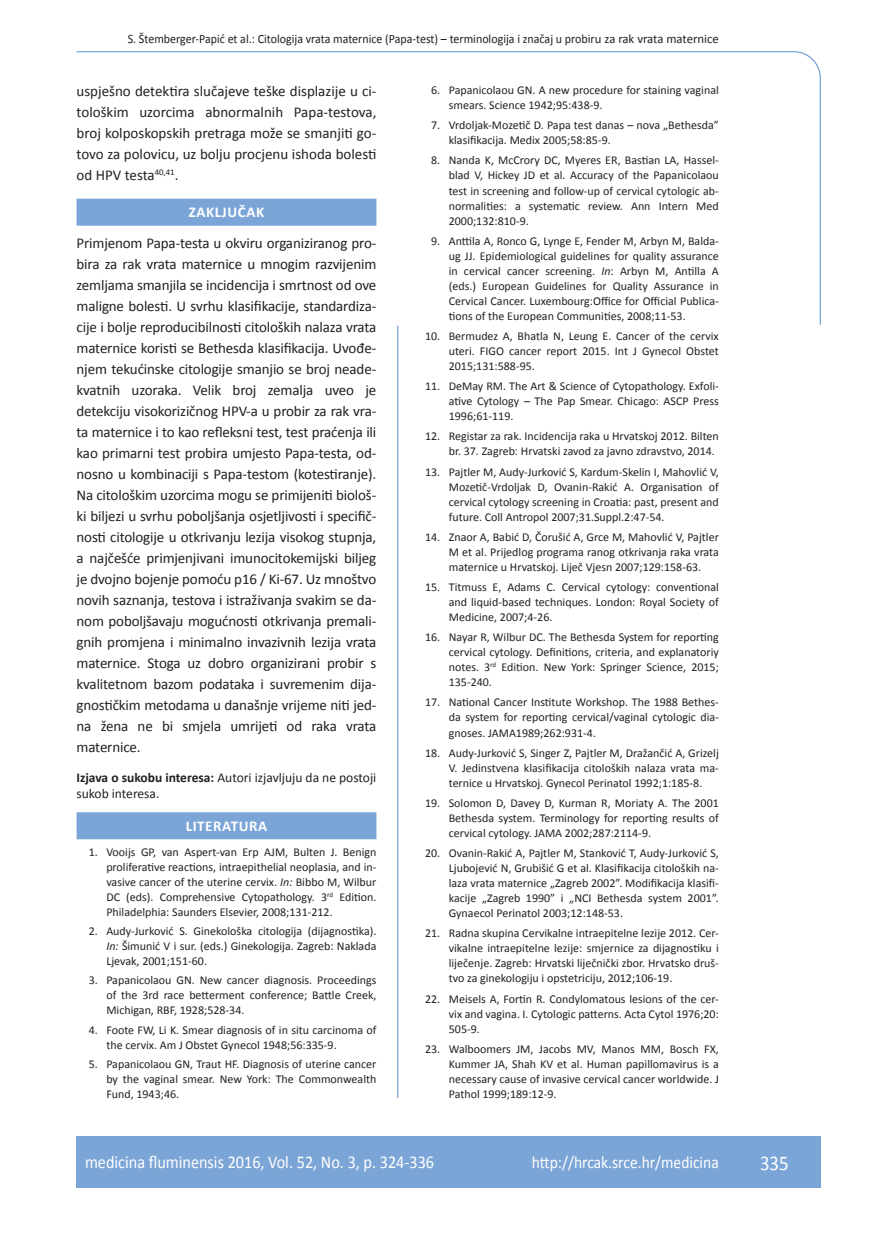
<style>
.page{position:relative;width:872px;height:1234px;background:#fff}
.page>*{position:absolute;margin:0;border:0;box-sizing:border-box;transform-origin:0 0}
.t1{font:21px "Calibri";color:#fff;scale:.9 1}
.t2{font:18px "Calibri";color:#fff;scale:.9 1}
.t3{font:17.25px "Calibri";color:#fff;scale:.9 1}
.t4{font:15px/21px "Calibri";letter-spacing:-.01em;color:#231f20;text-align:justify}
.t5{font:700 15px "Calibri";letter-spacing:.04em;color:#fff}
.t6{font:13.5px/16.5px "Calibri";color:#231f20}
.t7{font:12.75px "Calibri";color:#231f20;scale:.94 1}
.t8{font:12px/15px "Calibri";color:#231f20;text-align:justify}
.s1{font-weight:700}
.s2{font-style:italic}
</style>
<div class="page">
<svg style="left:76px;top:51px;width:745px;height:275px"></svg>
<hr style="left:397px;top:325px;width:1px;height:772px;background:#7ca5d7">
<div style="left:77px;top:1135px;width:744px;height:51px;background:#7ca5d7"></div>
<div style="left:77px;top:199px;width:299px;height:27px;background:#7ca5d7"></div>
<div style="left:77px;top:812px;width:299px;height:27px;background:#7ca5d7"></div>
<p class="t7" style="left:128px;top:30px;width:630px">S. Štemberger-Papić et al.: Citologija vrata maternice (Papa-test) – terminologija i značaj u probiru za rak vrata maternice</p>
<p class="t4" style="left:77px;top:80px;width:301px">uspješno detektira slučajeve teške displazije u ci&shy;tološkim uzorcima abnormalnih Papa-testova, broj kolposkopskih pretraga može se smanjiti go&shy;tovo za polovicu, uz bolju procjenu ishoda bolesti od HPV testa<sup>40,41</sup>.</p>
<p class="t5" style="left:189px;top:203px;width:77px">ZAKLJUČAK</p>
<p class="t4" style="left:77px;top:232px;width:301px">Primjenom Papa-testa u okviru organiziranog pro&shy;bira za rak vrata maternice u mnogim razvijenim zemljama smanjila se incidencija i smrtnost od ove maligne bolesti. U svrhu klasifikacije, standardiza&shy;cije i bolje reproducibilnosti citoloških nalaza vrata maternice koristi se Bethesda klasifikacija. Uvođe&shy;njem tekućinske citologije smanjio se broj neade&shy;kvatnih uzoraka. Velik broj zemalja uveo je detekciju visokorizičnog HPV-a u probir za rak vra&shy;ta maternice i to kao refleksni test, test praćenja ili kao primarni test probira umjesto Papa-testa, od&shy;nosno u kombinaciji s Papa-testom (kotestiranje).<br>Na citološkim uzorcima mogu se primijeniti biološ&shy;ki biljezi u svrhu poboljšanja osjetljivosti i specifič&shy;nosti citologije u otkrivanju lezija visokog stupnja, a najčešće primjenjivani imunocitokemijski biljeg je dvojno bojenje pomoću p16 / Ki-67. Uz mnoštvo novih saznanja, testova i istraživanja svakim se da&shy;nom poboljšavaju mogućnosti otkrivanja premali&shy;gnih promjena i minimalno invazivnih lezija vrata maternice. Stoga uz dobro organizirani probir s kvalitetnom bazom podataka i suvremenim dija&shy;gnostičkim metodama u današnje vrijeme niti jed&shy;na žena ne bi smjela umrijeti od raka vrata maternice.</p>
<p class="t6" style="left:77px;top:768px;width:301px"><span class="s1">Izjava o sukobu interesa:</span> Autori izjavljuju da ne postoji sukob interesa.</p>
<p class="t5" style="left:186px;top:816px;width:15px">LITER</p>
<p class="t5" style="left:222px;top:816px;width:47px">ATURA</p>
<p class="t8" style="left:106px;top:843px;width:272px;text-indent:-18px">1. Vooijs GP, van Aspert-van Erp AJM, Bulten J. Benign proliferative reactions, intraepithelial neoplasia, and in&shy;vasive cancer of the uterine cervix. <span class="s2">In:</span> Bibbo M, Wilbur DC (eds). Comprehensive Cytopathology. 3<sup>rd</sup> Edition.<br>Philadelphia: Saunders Elsevier, 2008;131-212.</p>
<p class="t8" style="left:106px;top:922px;width:272px;text-indent:-18px">2. Audy-Jurković S. Ginekološka citologija (dijagnostika).<br><span class="s2">In:</span> Šimunić V i sur. (eds.) Ginekologija. Zagreb: Naklada Ljevak, 2001;151-60.</p>
<p class="t8" style="left:106px;top:971px;width:272px;text-indent:-18px">3. Papanicolaou GN. New cancer diagnosis. Proceedings of the 3rd race betterment conference; Battle Creek, Michigan, RBF, 1928;528-34.</p>
<p class="t8" style="left:106px;top:1021px;width:272px;text-indent:-18px">4. Foote FW, Li K. Smear diagnosis of in situ carcinoma of the cervix. Am J Obstet Gynecol 1948;56:335-9.</p>
<p class="t8" style="left:106px;top:1055px;width:271px;text-indent:-18px">5. Papanicolaou GN, Traut HF. Diagnosis of uterine cancer by the vaginal smear. New York: The Commonwealth Fund, 1943;46.</p>
<p class="t8" style="left:449px;top:82px;width:271px;text-indent:-18px">6. Papanicolaou GN. A new procedure for staining vaginal smears. Science 1942;95:438-9.</p>
<p class="t8" style="left:449px;top:117px;width:271px;text-indent:-18px">7. Vrdoljak-Mozetič D. Papa test danas – nova „Bethesda” klasifikacija. Medix 2005;58:85-9.</p>
<p class="t8" style="left:449px;top:152px;width:271px;text-indent:-18px">8. Nanda K, McCrory DC, Myeres ER, Bastian LA, Hassel&shy;blad V, Hickey JD et al. Accuracy of the Papanicolaou test in screening and follow-up of cervical cytologic ab&shy;normalities: a systematic review. Ann Intern Med 2000;132:810-9.</p>
<p class="t8" style="left:449px;top:232px;width:272px;text-indent:-18px">9. Anttila A, Ronco G, Lynge E, Fender M, Arbyn M, Balda&shy;ug JJ. Epidemiological guidelines for quality assurance in cervical cancer screening. <span class="s2">In</span>: Arbyn M, Antilla A (eds.) European Guidelines for Quality Assurance in Cervical Cancer. Luxembourg:Office for Official Publica&shy;tions of the European Communities, 2008;11-53.</p>
<p class="t8" style="left:449px;top:328px;width:271px;text-indent:-24px">10. Bermudez A, Bhatla N, Leung E. Cancer of the cervix uteri. FIGO cancer report 2015. Int J Gynecol Obstet 2015;131:588-95.</p>
<p class="t8" style="left:449px;top:378px;width:272px;text-indent:-24px">11. DeMay RM. The Art &amp; Science of Cytopathology. Exfoli&shy;ative Cytology – The Pap Smear. Chicago: ASCP Press 1996;61-119.</p>
<p class="t8" style="left:449px;top:428px;width:271px;text-indent:-24px">12. Registar za rak. Incidencija raka u Hrvatskoj 2012. Bilten br. 37. Zagreb: Hrvatski zavod za javno zdravstvo, 2014.</p>
<p class="t8" style="left:449px;top:463px;width:271px;text-indent:-24px">13. Pajtler M, Audy-Jurković S, Kardum-Skelin I, Mahovlić V, Mozetič-Vrdoljak D, Ovanin-Rakić A. Organisation of cervical cytology screening in Croatia: past, present and future. Coll Antropol 2007;31.Suppl.2:47-54.</p>
<p class="t8" style="left:449px;top:528px;width:271px;text-indent:-24px">14. Znaor A, Babić D, Čorušić A, Grce M, Mahovlić V, Pajtler M et al. Prijedlog programa ranog otkrivanja raka vrata maternice u Hrvatskoj. Liječ Vjesn 2007;129:158-63.</p>
<p class="t8" style="left:449px;top:579px;width:271px;text-indent:-24px">15. Titmuss E, Adams C. Cervical cytology: conventional and liquid-based techniques. London: Royal Society of Medicine, 2007;4-26.</p>
<p class="t8" style="left:449px;top:629px;width:272px;text-indent:-24px">16. Nayar R, Wilbur DC. The Bethesda System for reporting cervical cytology. Definitions, criteria, and explanatoriy notes. 3<sup>rd</sup> Edition. New York: Springer Science, 2015; 135-240.</p>
<p class="t8" style="left:449px;top:694px;width:271px;text-indent:-24px">17. National Cancer Institute Workshop. The 1988 Bethes&shy;da system for reporting cervical/vaginal cytologic dia&shy;gnoses. JAMA1989;262:931-4.</p>
<p class="t8" style="left:449px;top:744px;width:271px;text-indent:-24px">18. Audy-Jurković S, Singer Z, Pajtler M, Dražančić A, Grizelj V. Jedinstvena klasifikacija citoloških nalaza vrata ma&shy;ternice u Hrvatskoj. Gynecol Perinatol 1992;1:185-8.</p>
<p class="t8" style="left:449px;top:794px;width:271px;text-indent:-24px">19. Solomon D, Davey D, Kurman R, Moriaty A. The 2001<br>Bethesda system. Terminology for reporting results of cervical cytology. JAMA 2002;287:2114-9.</p>
<p class="t8" style="left:449px;top:844px;width:272px;text-indent:-24px">20. Ovanin-Rakić A, Pajtler M, Stanković T, Audy-Jurković S, Ljubojević N, Grubišić G et al. Klasifikacija citoloških na&shy;laza vrata maternice „Zagreb 2002”. Modifikacija klasifi&shy;kacije „Zagreb 1990” i „NCI Bethesda system 2001”.<br>Gynaecol Perinatol 2003;12:148-53.</p>
<p class="t8" style="left:449px;top:925px;width:271px;text-indent:-24px">21. Radna skupina Cervikalne intraepitelne lezije 2012. Cer&shy;vikalne intraepitelne lezije: smjernice za dijagnostiku i liječenje. Zagreb: Hrvatski liječnički zbor. Hrvatsko druš&shy;tvo za ginekologiju i opstetriciju, 2012;106-19.</p>
<p class="t8" style="left:449px;top:990px;width:272px;text-indent:-24px">22. Meisels A, Fortin R. Condylomatous lesions of the cer&shy;vix and vagina. I. Cytologic patterns. Acta Cytol 1976;20:<br>505-9.</p>
<p class="t8" style="left:449px;top:1040px;width:272px;text-indent:-24px">23. Walboomers JM, Jacobs MV, Manos MM, Bosch FX, Kummer JA, Shah KV et al. Human papillomavirus is a necessary cause of invasive cervical cancer worldwide. J Pathol 1999;189:12-9.</p>
<h2 class="t2" style="left:85px;top:1150px;width:389px">medicina fluminensis 2016, Vol. 52, No. 3, p. 324-336</h2>
<h3 class="t3" style="left:532px;top:1151px;width:209px">http://hrcak.srce.hr/medicina</h3>
<h1 class="t1" style="left:760px;top:1149px;width:33px">335</h1>
</div>
